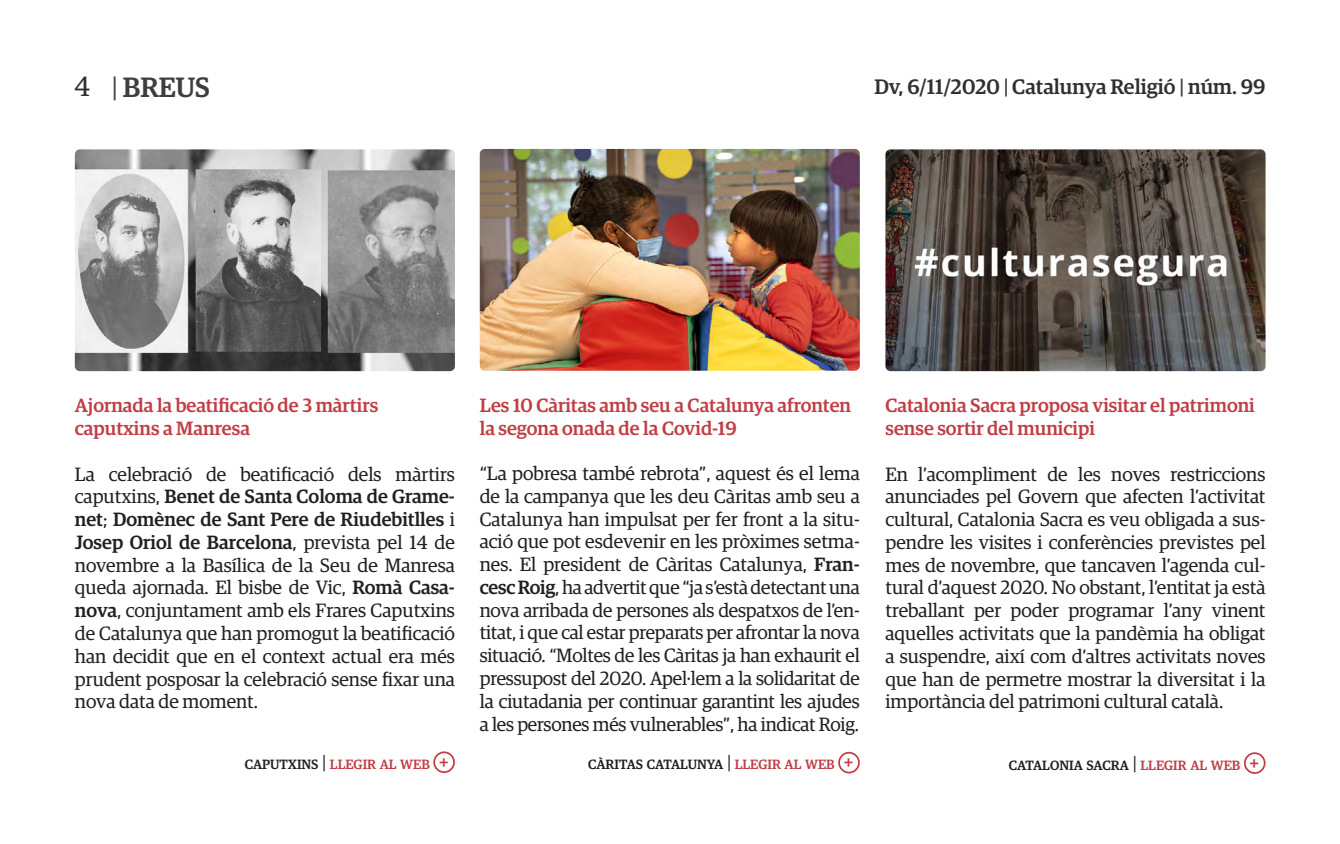
<style>
.page{position:relative;width:1340px;height:844px;background:#fff}
.page>*{position:absolute;margin:0;border:0;box-sizing:border-box;transform-origin:0 0}
.t1{font:500 28px "Guardian Egyp";letter-spacing:-.005em;color:#3e3e3f}
.t2{font:500 21px "Guardian Egyp";color:#312f30}
.t3{font:19.25px/22.8px "Guardian Egyp";color:#231f20;text-align:justify}
.t4{font:500 19.25px/22.8px "Guardian Egyp";color:#c03e45}
.t5{font:500 19.25px "Guardian Egyp";color:#c03e45}
.t6{font:500 13.47px "Guardian Egyp";color:#231f20}
.t7{font:500 13.47px "Guardian Egyp";color:#c03e45}
.s1{font-weight:400;color:#312f30}
.s2{font-weight:400}
.s3{color:#3e3e3f}
.s4{font-weight:500}
.s5{color:#231f20}
.s6{font-weight:400;font-size:19.25px;color:#231f20}
.s7{font-weight:400;font-size:19.25px}
.s8{color:#c03e45}
</style>
<div class="page">
<div style="left:433px;top:751px;width:22px;height:21px;border:2px solid #c03e45;border-radius:50%"></div>
<img style="left:75px;top:149px;width:380px;height:222px">
<div style="left:1243px;top:752px;width:22px;height:21px;border:2px solid #c03e45;border-radius:50%"></div>
<img style="left:885px;top:149px;width:380px;height:222px">
<div style="left:838px;top:751px;width:21px;height:22px;border:2px solid #c03e45;border-radius:50%"></div>
<img style="left:480px;top:149px;width:379px;height:221px">
<h1 class="t1" style="left:74px;top:67px;width:137px"><span class="s1">4</span> <span class="s2">|</span> BREUS</h1>
<p class="t2" style="left:874px;top:71px;width:392px">Dv, 6/11/2020 <span class="s3">|</span> Catalunya Religió <span class="s3">|</span> núm. 99</p>
<p class="t4" style="left:75px;top:392px;width:305px">Ajornada la beatificació de 3 màrtirs</p>
<p class="t4" style="left:75px;top:415px;width:177px">caputxins a Manresa</p>
<p class="t3" style="left:75px;top:461px;width:381px">La celebració de beatificació dels màrtirs caputxins, <span class="s4">Benet de Santa Coloma de Grame&shy;net</span>; <span class="s4">Domènec de Sant Pere de Riudebitlles</span> i <span class="s4">Josep Oriol de Barcelona</span>, prevista pel 14 de novembre a la Basílica de la Seu de Manresa queda ajornada. El bisbe de Vic, <span class="s4">Romà Casa&shy;nova</span>, conjuntament amb els Frares Caputxins de Catalunya que han promogut la beatificació han decidit que en el context actual era més prudent posposar la celebració sense fixar una nova data de moment.</p>
<p class="t7" style="left:245px;top:754px;width:186px"><span class="s5">CAPUTXINS</span> <span class="s6">|</span> LLEGIR AL WEB</p>
<p class="t5" style="left:439px;top:748px;width:12px">+</p>
<p class="t4" style="left:480px;top:392px;width:373px">Les 10 Càritas amb seu a Catalunya afronten la segona onada de la Covid-19</p>
<p class="t3" style="left:480px;top:460px;width:381px">“La pobresa també rebrota”, aquest és el lema de la campanya que les deu Càritas amb seu a Catalunya han impulsat per fer front a la situ&shy;ació que pot esdevenir en les pròximes setma&shy;nes. El president de Càritas Catalunya, <span class="s4">Fran&shy;cesc Roig</span>, ha advertit que “ja s’està detectant una nova arribada de persones als despatxos de l’en&shy;titat, i que cal estar preparats per afrontar la nova situació. “Moltes de les Càritas ja han exhaurit el pressupost del 2020. Apel·lem a la solidaritat de la ciutadania per continuar garantint les ajudes a les persones més vulnerables”, ha indicat Roig.</p>
<p class="t6" style="left:588px;top:754px;width:248px">CÀRITAS CATALUNYA <span class="s7">|</span> <span class="s8">LLEGIR AL WEB</span></p>
<p class="t5" style="left:843px;top:748px;width:12px">+</p>
<p class="t4" style="left:885px;top:392px;width:371px">Catalonia Sacra proposa visitar el patrimoni sense sortir del municipi</p>
<p class="t3" style="left:885px;top:461px;width:381px">En l’acompliment de les noves restriccions anunciades pel Govern que afecten l’activitat cultural, Catalonia Sacra es veu obligada a sus&shy;pendre les visites i conferències previstes pel mes de novembre, que tancaven l’agenda cul&shy;tural d’aquest 2020. No obstant, l’entitat ja està treballant per poder programar l’any vinent aquelles activitats que la pandèmia ha obligat a suspendre, així com d’altres activitats noves que han de permetre mostrar la diversitat i la importància del patrimoni cultural català.</p>
<p class="t6" style="left:1008px;top:755px;width:233px">CATALONIA SACRA <span class="s7">|</span> <span class="s8">LLEGIR AL WEB</span></p>
<p class="t5" style="left:1249px;top:749px;width:12px">+</p>
</div>
